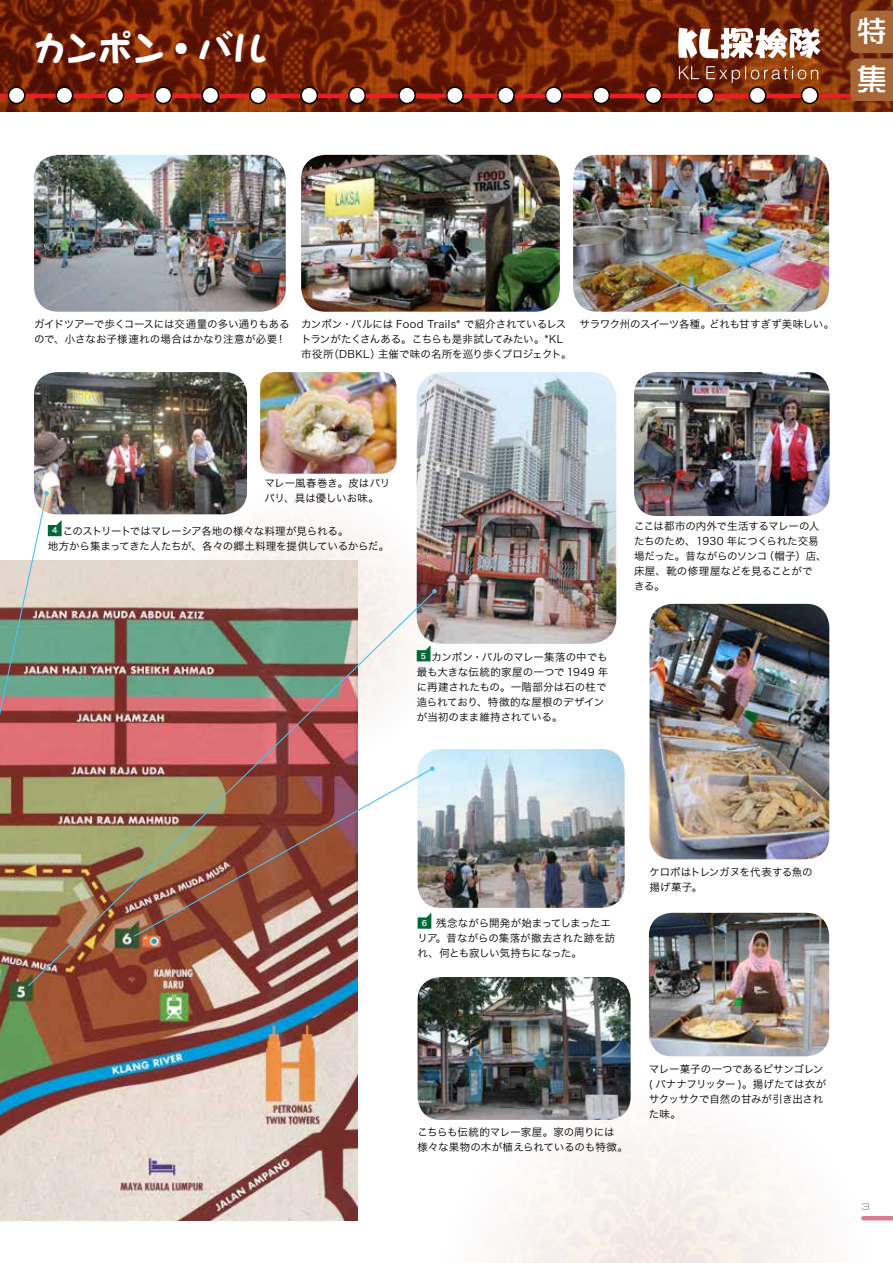
<style>
.page{position:relative;width:893px;height:1263px;background:#fff}
.page>*{position:absolute;margin:0;border:0;box-sizing:border-box;transform-origin:0 0}
.t1{font:37.5px "DF Maru Moji RD W12 90 pv RKSJ H";letter-spacing:-.1em;color:#fff}
.t2{font:30px/48px "DF So Gei W5 MP RKSJ H";color:#fff}
.t3{font:10.5px/15px "Hira Kaku Pro N W3";letter-spacing:-.01em;color:#000}
.t4{font:10.5px "Hira Kaku Pro N W3";letter-spacing:-.035em;color:#000}
.t5{font:7.5px "Hira Kaku Pro N W6";color:#fff}
</style>
<div class="page">
<img style="left:72px;top:469px;width:345px;height:121px">
<img style="left:290px;top:1051px;width:603px;height:212px">
<img style="left:0;top:0;width:893px;height:111px">
<hr style="left:0;top:94px;width:893px;height:4px;background:#ed1d24">
<div style="left:8px;top:87px;width:17px;height:16px;background:#fff;border-radius:50%"></div>
<div style="left:8px;top:86px;width:18px;height:18px;border:2px solid #000;border-radius:50%"></div>
<div style="left:202px;top:87px;width:17px;height:16px;background:#fff;border-radius:50%"></div>
<div style="left:201px;top:86px;width:18px;height:18px;border:2px solid #000;border-radius:50%"></div>
<div style="left:399px;top:87px;width:16px;height:16px;background:#fff;border-radius:50%"></div>
<div style="left:398px;top:86px;width:18px;height:18px;border:2px solid #000;border-radius:50%"></div>
<div style="left:107px;top:87px;width:17px;height:16px;background:#fff;border-radius:50%"></div>
<div style="left:107px;top:86px;width:17px;height:18px;border:2px solid #000;border-radius:50%"></div>
<div style="left:301px;top:87px;width:16px;height:16px;background:#fff;border-radius:50%"></div>
<div style="left:300px;top:86px;width:18px;height:18px;border:2px solid #000;border-radius:50%"></div>
<div style="left:498px;top:87px;width:16px;height:16px;background:#fff;border-radius:50%"></div>
<div style="left:497px;top:86px;width:18px;height:18px;border:2px solid #000;border-radius:50%"></div>
<div style="left:56px;top:87px;width:17px;height:16px;background:#fff;border-radius:50%"></div>
<div style="left:56px;top:86px;width:17px;height:18px;border:2px solid #000;border-radius:50%"></div>
<div style="left:250px;top:87px;width:16px;height:16px;background:#fff;border-radius:50%"></div>
<div style="left:249px;top:86px;width:18px;height:18px;border:2px solid #000;border-radius:50%"></div>
<div style="left:447px;top:87px;width:16px;height:16px;background:#fff;border-radius:50%"></div>
<div style="left:446px;top:86px;width:18px;height:18px;border:2px solid #000;border-radius:50%"></div>
<div style="left:155px;top:87px;width:16px;height:16px;background:#fff;border-radius:50%"></div>
<div style="left:154px;top:86px;width:18px;height:18px;border:2px solid #000;border-radius:50%"></div>
<div style="left:349px;top:87px;width:16px;height:16px;background:#fff;border-radius:50%"></div>
<div style="left:348px;top:86px;width:18px;height:18px;border:2px solid #000;border-radius:50%"></div>
<div style="left:546px;top:87px;width:16px;height:16px;background:#fff;border-radius:50%"></div>
<div style="left:545px;top:86px;width:18px;height:18px;border:2px solid #000;border-radius:50%"></div>
<div style="left:645px;top:87px;width:16px;height:16px;background:#fff;border-radius:50%"></div>
<div style="left:644px;top:86px;width:18px;height:18px;border:2px solid #000;border-radius:50%"></div>
<div style="left:697px;top:87px;width:17px;height:16px;background:#fff;border-radius:50%"></div>
<div style="left:697px;top:86px;width:17px;height:18px;border:2px solid #000;border-radius:50%"></div>
<div style="left:749px;top:87px;width:17px;height:16px;background:#fff;border-radius:50%"></div>
<div style="left:749px;top:86px;width:17px;height:18px;border:2px solid #000;border-radius:50%"></div>
<div style="left:801px;top:87px;width:17px;height:16px;background:#fff;border-radius:50%"></div>
<div style="left:801px;top:86px;width:18px;height:18px;border:2px solid #000;border-radius:50%"></div>
<div style="left:593px;top:87px;width:16px;height:16px;background:#fff;border-radius:50%"></div>
<div style="left:592px;top:86px;width:18px;height:18px;border:2px solid #000;border-radius:50%"></div>
<svg style="left:679px;top:66px;width:139px;height:17px"></svg>
<svg style="left:678px;top:28px;width:142px;height:31px"></svg>
<svg style="left:850px;top:11px;width:43px;height:90px"></svg>
<img style="left:34px;top:155px;width:252px;height:157px">
<img style="left:573px;top:155px;width:256px;height:157px">
<img style="left:34px;top:372px;width:213px;height:142px">
<img style="left:260px;top:372px;width:136px;height:102px">
<img style="left:301px;top:155px;width:259px;height:157px">
<img style="left:0;top:561px;width:357px;height:659px">
<img style="left:634px;top:372px;width:196px;height:144px">
<img style="left:418px;top:977px;width:213px;height:143px">
<img style="left:649px;top:913px;width:180px;height:143px">
<img style="left:436px;top:749px;width:189px;height:159px">
<img style="left:417px;top:372px;width:199px;height:272px">
<img style="left:649px;top:604px;width:180px;height:255px">
<img style="left:0;top:491px;width:62px;height:450px">
<img style="left:27px;top:590px;width:409px;height:397px">
<svg style="left:432px;top:589px;width:5px;height:4px"></svg>
<img style="left:132px;top:767px;width:302px;height:171px">
<svg style="left:430px;top:766px;width:5px;height:5px"></svg>
<svg style="left:862px;top:1203px;width:7px;height:7px"></svg>
<hr style="left:863px;top:1216px;width:30px;height:4px;background:#dc7b96">
<h1 class="t1" style="left:31px;top:30px;width:239px">カンポン・バル</h1>
<h2 class="t2" style="left:857px;top:7px;width:31px">特集</h2>
<p class="t3" style="left:34px;top:316px;width:257px">ガイドツアーで歩くコースには交通量の多い通りもあるので、小さなお子様連れの場合はかなり注意が必要！</p>
<p class="t4" style="left:579px;top:315px;width:256px">サラワク州のスイーツ各種。どれも甘すぎず美味しい。</p>
<p class="t3" style="left:301px;top:316px;width:272px">カンポン・バルには Food Trails* で紹介されているレストランがたくさんある。こちらも是非試してみたい。*KL市役所（DBKL）主催で味の名所を巡り歩くプロジェクト。</p>
<p class="t3" style="left:264px;top:475px;width:127px">マレー風春巻き。皮はパリパリ、具は優しいお味。</p>
<p class="t3" style="left:48px;top:523px;width:343px;text-indent:15px">このストリートではマレーシア各地の様々な料理が見られる。<br>地方から集まってきた人たちが、各々の郷土料理を提供しているからだ。</p>
<p class="t5" style="left:52px;top:524px;width:7px">4</p>
<p class="t3" style="left:417px;top:649px;width:193px;text-indent:15px">カンポン・バルのマレー集落の中でも最も大きな伝統的家屋の一つで 1949 年に再建されたもの。一階部分は石の柱で造られており、特徴的な屋根のデザインが当初のまま維持されている。</p>
<p class="t5" style="left:421px;top:649px;width:7px">5</p>
<p class="t3" style="left:634px;top:518px;width:194px">ここは都市の内外で生活するマレーの人たちのため、1930 年につくられた交易場だった。昔ながらのソンコ（帽子）店、床屋、靴の修理屋などを見ることがで<br>きる。</p>
<p class="t3" style="left:418px;top:914px;width:199px;text-indent:19px">残念ながら開発が始まってしまったエリア。昔ながらの集落が撤去された跡を訪れ、何とも寂しい気持ちになった。</p>
<p class="t5" style="left:422px;top:916px;width:7px">6</p>
<p class="t3" style="left:649px;top:863px;width:165px">ケロポはトレンガヌを代表する魚の揚げ菓子。</p>
<p class="t3" style="left:418px;top:1123px;width:212px">こちらも伝統的マレー家屋。家の周りには<br>様々な果物の木が植えられているのも特徴。</p>
<p class="t3" style="left:649px;top:1061px;width:179px">マレー菓子の一つであるピサンゴレン( バナナフリッター )。揚げたては衣がサクッサクで自然の甘みが引き出された味。</p>
</div>
